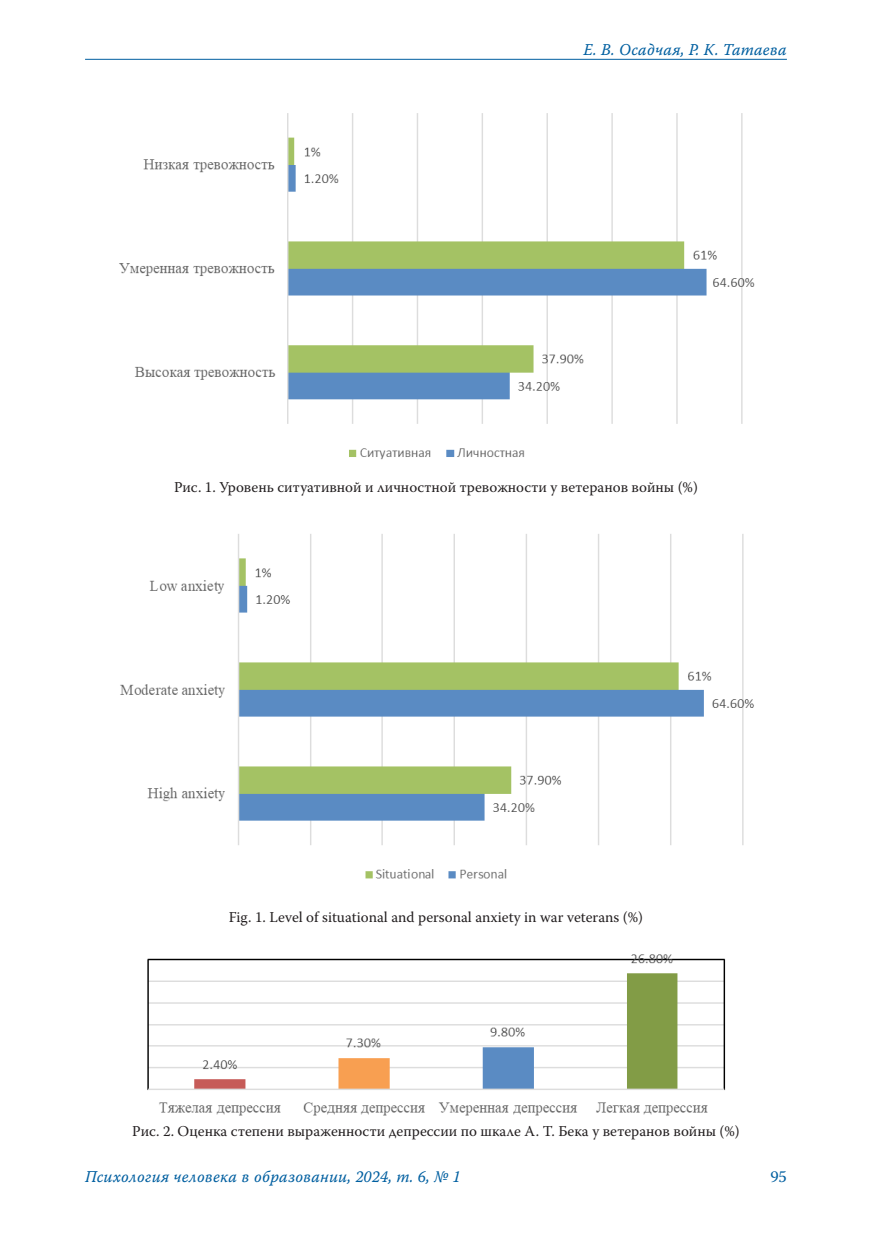
<style>
.page{position:relative;width:872px;height:1234px;background:#fff}
.page>*{position:absolute;margin:0;border:0;box-sizing:border-box;transform-origin:0 0}
.t1{font:16.5px "Warnock Pro It Capt";letter-spacing:.01em;color:#005fa0;scale:.95 1}
.t2{font:16.5px "Warnock Pro";color:#005fa0}
.RIS{font:15px "Warnock Pro";color:#231f20}
</style>
<div class="page">
<hr style="left:85px;top:59px;width:702px;height:1px;background:#005fa0">
<img style="left:119px;top:113px;width:636px;height:347px">
<img style="left:120px;top:534px;width:634px;height:345px">
<img style="left:147px;top:954px;width:579px;height:162px">
<p class="t1" style="left:583px;top:39px;width:216px">Е. В. Осадчая, Р. К. Татаева</p>
<p class="RIS" style="left:174px;top:478px;width:525px">Рис. 1. Уровень ситуативной и личностной тревожности у ветеранов войны (%)</p>
<p class="RIS" style="left:229px;top:907px;width:416px">Fig. 1. Level of situational and personal anxiety in war veterans (%)</p>
<p class="RIS" style="left:132px;top:1122px;width:609px">Рис. 2. Оценка степени выраженности депрессии по шкале А. Т. Бека у ветеранов войны (%)</p>
<p class="t1" style="left:85px;top:1166px;width:397px">Психология человека в образовании, 2024, т. 6, № 1</p>
<p class="t2" style="left:770px;top:1166px;width:18px">95</p>
</div>
